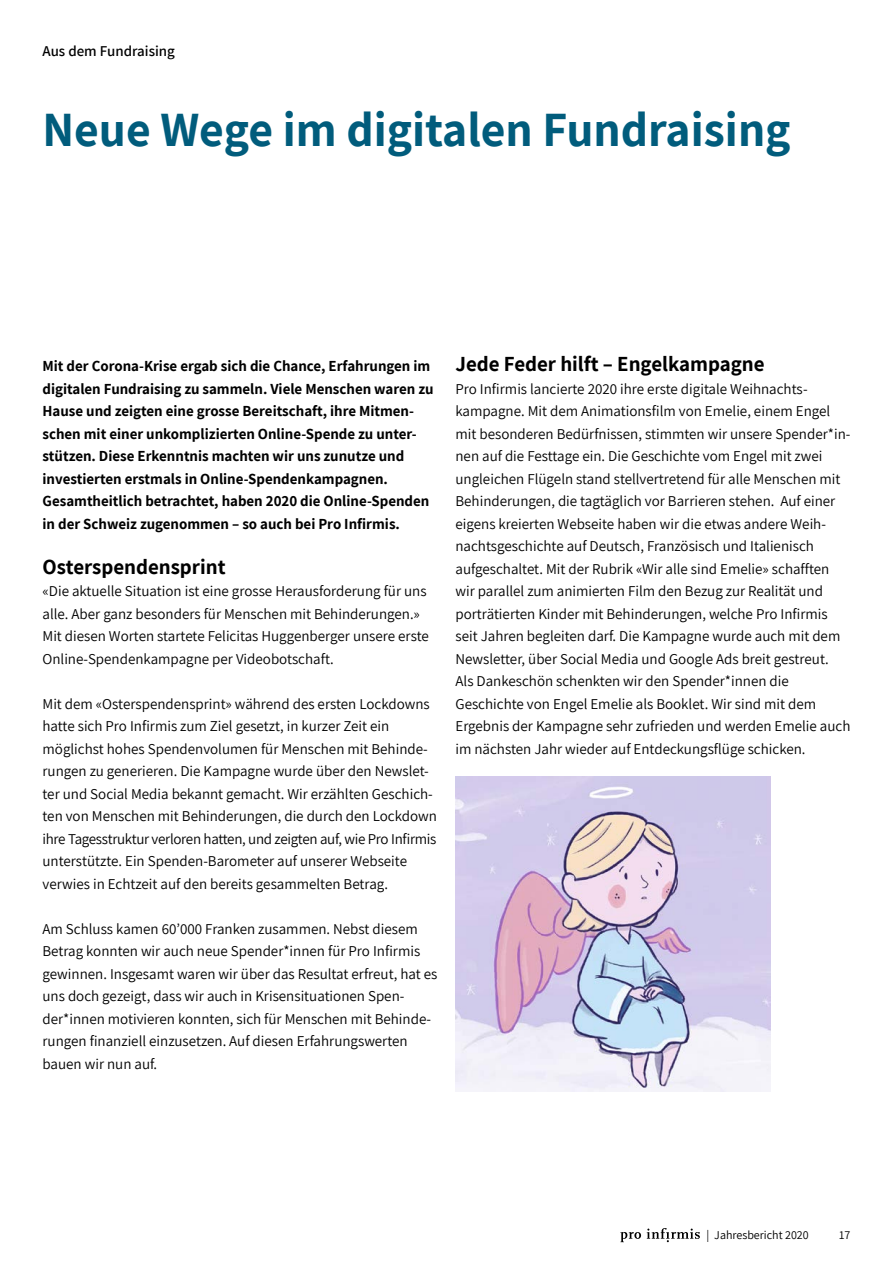
<style>
.page{position:relative;width:893px;height:1263px;background:#fff}
.page>*{position:absolute;margin:0;border:0;box-sizing:border-box;transform-origin:0 0}
.t1{font:700 48px "Assistant";color:#015c7c}
.t2{font:700 21px "Assistant";color:#000}
.t3{font:15px/22.5px "Assistant";color:#000}
.t4{font:700 15px/22.5px "Assistant";color:#000}
.t5{font:600 15px "Assistant";color:#000}
.t6{font:12px "Assistant";color:#000}
</style>
<div class="page">
<svg style="left:620px;top:1232px;width:21px;height:10px"></svg>
<svg style="left:647px;top:1228px;width:53px;height:14px"></svg>
<img style="left:455px;top:776px;width:315px;height:315px">
<h1 class="t5" style="left:43px;top:41px;width:134px">Aus dem Fundraising</h1>
<h2 class="t1" style="left:43px;top:97px;width:750px">Neue Wege im digitalen Fundraising</h2>
<p class="t4" style="left:43px;top:354px;width:392px">Mit der Corona-Krise ergab sich die Chance, Erfahrungen im digitalen Fundraising zu sammeln. Viele Menschen waren zu Hause und zeigten eine grosse Bereitschaft, ihre Mitmen&shy;schen mit einer unkomplizierten Online-Spende zu unter&shy;stützen. Diese Erkenntnis machten wir uns zunutze und investierten erstmals in Online-Spendenkampagnen.<br>Gesamtheitlich betrachtet, haben 2020 die Online-Spenden in der Schweiz zugenommen – so auch bei Pro Infirmis.</p>
<h3 class="t2" style="left:43px;top:552px;width:185px">Osterspendensprint</h3>
<p class="t3" style="left:43px;top:579px;width:388px">«Die aktuelle Situation ist eine grosse Herausforderung für uns alle. Aber ganz besonders für Menschen mit Behinderungen.» Mit diesen Worten startete Felicitas Huggenberger unsere erste Online-Spendenkampagne per Videobotschaft.</p>
<p class="t3" style="left:43px;top:692px;width:396px">Mit dem «Osterspendensprint» während des ersten Lockdowns hatte sich Pro Infirmis zum Ziel gesetzt, in kurzer Zeit ein möglichst hohes Spendenvolumen für Menschen mit Behinde&shy;rungen zu generieren. Die Kampagne wurde über den Newslet&shy;ter und Social Media bekannt gemacht. Wir erzählten Geschich&shy;ten von Menschen mit Behinderungen, die durch den Lockdown ihre Tagesstruktur verloren hatten, und zeigten auf, wie Pro Infirmis unterstützte. Ein Spenden-Barometer auf unserer Webseite verwies in Echtzeit auf den bereits gesammelten Betrag.</p>
<p class="t3" style="left:43px;top:917px;width:396px">Am Schluss kamen 60’000 Franken zusammen. Nebst diesem Betrag konnten wir auch neue Spender*innen für Pro Infirmis gewinnen. Insgesamt waren wir über das Resultat erfreut, hat es uns doch gezeigt, dass wir auch in Krisensituationen Spen&shy;der*innen motivieren konnten, sich für Menschen mit Behinde&shy;rungen finanziell einzusetzen. Auf diesen Erfahrungswerten bauen wir nun auf.</p>
<h3 class="t2" style="left:455px;top:350px;width:311px">Jede Feder hilft – Engelkampagne</h3>
<p class="t3" style="left:455px;top:377px;width:396px">Pro Infirmis lancierte 2020 ihre erste digitale Weihnachts&shy;kampagne. Mit dem Animationsfilm von Emelie, einem Engel mit besonderen Bedürfnissen, stimmten wir unsere Spender*in&shy;nen auf die Festtage ein. Die Geschichte vom Engel mit zwei ungleichen Flügeln stand stellvertretend für alle Menschen mit Behinderungen, die tagtäglich vor Barrieren stehen. Auf einer eigens kreierten Webseite haben wir die etwas andere Weih&shy;nachtsgeschichte auf Deutsch, Französisch und Italienisch aufgeschaltet. Mit der Rubrik «Wir alle sind Emelie» schafften wir parallel zum animierten Film den Bezug zur Realität und porträtierten Kinder mit Behinderungen, welche Pro Infirmis seit Jahren begleiten darf. Die Kampagne wurde auch mit dem Newsletter, über Social Media und Google Ads breit gestreut.<br>Als Dankeschön schenkten wir den Spender*innen die Geschichte von Engel Emelie als Booklet. Wir sind mit dem Ergebnis der Kampagne sehr zufrieden und werden Emelie auch im nächsten Jahr wieder auf Entdeckungsflüge schicken.</p>
<p class="t6" style="left:707px;top:1226px;width:104px">| Jahresbericht 2020</p>
<p class="t6" style="left:839px;top:1226px;width:13px">17</p>
</div>
